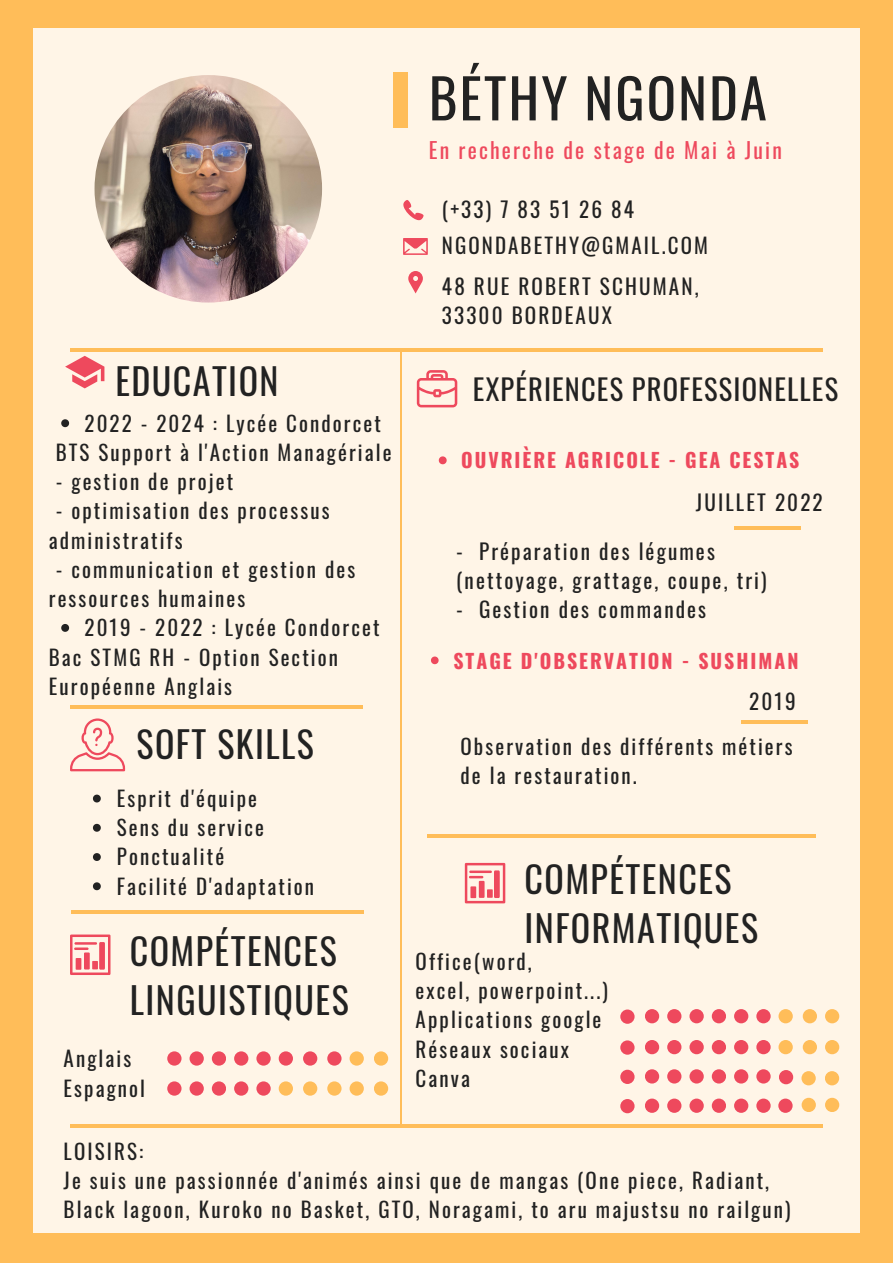
<style>
.page{position:relative;width:893px;height:1264px;background:#fff}
.page>*{position:absolute;margin:0;border:0;box-sizing:border-box;transform-origin:0 0}
.t1{font:54.45px "Oswald";letter-spacing:.04em;color:#222}
.t2{font:36px/49.5px "Oswald";letter-spacing:.04em;color:#222}
.t3{font:28.5px "Oswald";letter-spacing:.04em;color:#222}
.t4{font:21.6px "Oswald";letter-spacing:.1em;color:#ee495d}
.t5{font:21.15px/29.2px "Oswald";letter-spacing:.1em;color:#222}
.t6{font:21px/29.2px "Oswald";letter-spacing:.1em;color:#222}
.t7{font:700 19.8px "Oswald";letter-spacing:.1em;color:#ee495d}
</style>
<div class="page">
<div style="left:0;top:0;width:892px;height:1262px;background:#ffbd59"></div>
<div style="left:33px;top:29px;width:826px;height:1204px;background:#fff5e7"></div>
<svg style="left:417px;top:370px;width:40px;height:37px"></svg>
<svg style="left:465px;top:862px;width:40px;height:41px"></svg>
<div style="left:494px;top:870px;width:5px;height:28px;background:#ee495d"></div>
<hr style="left:469px;top:870px;width:23px;height:3px;background:#ee495d">
<svg style="left:403px;top:238px;width:25px;height:17px"></svg>
<svg style="left:403px;top:200px;width:20px;height:20px"></svg>
<svg style="left:408px;top:271px;width:15px;height:22px"></svg>
<img style="left:94px;top:75px;width:228px;height:227px;border-radius:50%">
<div style="left:393px;top:72px;width:14px;height:55px;background:#ffbd59"></div>
<hr style="left:70px;top:348px;width:752px;height:3px;background:#ffbd59">
<hr style="left:70px;top:1124px;width:752px;height:3px;background:#ffbd59">
<hr style="left:400px;top:350px;width:2px;height:775px;background:#ffbd59">
<hr style="left:70px;top:705px;width:292px;height:3px;background:#ffbd59">
<hr style="left:72px;top:910px;width:292px;height:4px;background:#ffbd59">
<hr style="left:734px;top:526px;width:67px;height:4px;background:#ffbd59">
<hr style="left:428px;top:834px;width:387px;height:4px;background:#ffbd59">
<svg style="left:93px;top:794px;width:8px;height:8px"></svg>
<svg style="left:93px;top:823px;width:8px;height:8px"></svg>
<svg style="left:93px;top:853px;width:8px;height:8px"></svg>
<svg style="left:93px;top:882px;width:8px;height:8px"></svg>
<svg style="left:70px;top:718px;width:55px;height:53px"></svg>
<hr style="left:741px;top:720px;width:66px;height:4px;background:#ffbd59">
<div style="left:645px;top:1009px;width:14px;height:14px;background:#ee495d;border-radius:50%"></div>
<div style="left:667px;top:1009px;width:14px;height:14px;background:#ee495d;border-radius:50%"></div>
<div style="left:689px;top:1009px;width:14px;height:14px;background:#ee495d;border-radius:50%"></div>
<div style="left:711px;top:1009px;width:15px;height:14px;background:#ee495d;border-radius:50%"></div>
<div style="left:734px;top:1009px;width:14px;height:14px;background:#ee495d;border-radius:50%"></div>
<div style="left:756px;top:1009px;width:14px;height:14px;background:#ee495d;border-radius:50%"></div>
<div style="left:645px;top:1039px;width:14px;height:15px;background:#ee495d;border-radius:50%"></div>
<div style="left:667px;top:1039px;width:14px;height:15px;background:#ee495d;border-radius:50%"></div>
<div style="left:689px;top:1039px;width:14px;height:15px;background:#ee495d;border-radius:50%"></div>
<div style="left:711px;top:1039px;width:15px;height:15px;background:#ee495d;border-radius:50%"></div>
<div style="left:734px;top:1039px;width:14px;height:15px;background:#ee495d;border-radius:50%"></div>
<div style="left:756px;top:1039px;width:14px;height:15px;background:#ee495d;border-radius:50%"></div>
<div style="left:645px;top:1098px;width:14px;height:14px;background:#ee495d;border-radius:50%"></div>
<div style="left:667px;top:1098px;width:14px;height:14px;background:#ee495d;border-radius:50%"></div>
<div style="left:689px;top:1098px;width:14px;height:14px;background:#ee495d;border-radius:50%"></div>
<div style="left:711px;top:1098px;width:15px;height:14px;background:#ee495d;border-radius:50%"></div>
<div style="left:734px;top:1098px;width:14px;height:14px;background:#ee495d;border-radius:50%"></div>
<div style="left:756px;top:1098px;width:14px;height:14px;background:#ee495d;border-radius:50%"></div>
<div style="left:778px;top:1098px;width:14px;height:14px;background:#ee495d;border-radius:50%"></div>
<div style="left:645px;top:1069px;width:14px;height:14px;background:#ee495d;border-radius:50%"></div>
<div style="left:667px;top:1069px;width:14px;height:14px;background:#ee495d;border-radius:50%"></div>
<div style="left:689px;top:1069px;width:14px;height:14px;background:#ee495d;border-radius:50%"></div>
<div style="left:711px;top:1069px;width:15px;height:14px;background:#ee495d;border-radius:50%"></div>
<div style="left:734px;top:1069px;width:14px;height:14px;background:#ee495d;border-radius:50%"></div>
<div style="left:756px;top:1069px;width:14px;height:14px;background:#ee495d;border-radius:50%"></div>
<div style="left:778px;top:1070px;width:15px;height:14px;background:#ee495d;border-radius:50%"></div>
<svg style="left:65px;top:356px;width:39px;height:32px"></svg>
<svg style="left:70px;top:934px;width:40px;height:41px"></svg>
<div style="left:99px;top:942px;width:6px;height:27px;background:#ee495d"></div>
<hr style="left:74px;top:942px;width:23px;height:2px;background:#ee495d">
<div style="left:167px;top:1051px;width:14px;height:14px;background:#ee495d;border-radius:50%"></div>
<div style="left:189px;top:1051px;width:15px;height:14px;background:#ee495d;border-radius:50%"></div>
<div style="left:212px;top:1051px;width:14px;height:14px;background:#ee495d;border-radius:50%"></div>
<div style="left:234px;top:1051px;width:14px;height:14px;background:#ee495d;border-radius:50%"></div>
<div style="left:256px;top:1051px;width:15px;height:14px;background:#ee495d;border-radius:50%"></div>
<div style="left:279px;top:1051px;width:14px;height:14px;background:#ee495d;border-radius:50%"></div>
<div style="left:303px;top:1051px;width:14px;height:14px;background:#ee495d;border-radius:50%"></div>
<div style="left:167px;top:1081px;width:14px;height:14px;background:#ee495d;border-radius:50%"></div>
<div style="left:189px;top:1081px;width:15px;height:14px;background:#ee495d;border-radius:50%"></div>
<div style="left:212px;top:1081px;width:14px;height:14px;background:#ee495d;border-radius:50%"></div>
<div style="left:234px;top:1081px;width:14px;height:14px;background:#ee495d;border-radius:50%"></div>
<div style="left:327px;top:1051px;width:14px;height:14px;background:#ee495d;border-radius:50%"></div>
<div style="left:349px;top:1051px;width:15px;height:14px;background:#ffbd59;border-radius:50%"></div>
<div style="left:374px;top:1051px;width:14px;height:14px;background:#ffbd59;border-radius:50%"></div>
<div style="left:256px;top:1081px;width:15px;height:14px;background:#ee495d;border-radius:50%"></div>
<div style="left:279px;top:1081px;width:14px;height:14px;background:#ffbd59;border-radius:50%"></div>
<div style="left:303px;top:1081px;width:14px;height:14px;background:#ffbd59;border-radius:50%"></div>
<div style="left:327px;top:1081px;width:14px;height:14px;background:#ffbd59;border-radius:50%"></div>
<div style="left:349px;top:1081px;width:15px;height:14px;background:#ffbd59;border-radius:50%"></div>
<div style="left:374px;top:1081px;width:14px;height:14px;background:#ffbd59;border-radius:50%"></div>
<div style="left:778px;top:1009px;width:14px;height:14px;background:#ffbd59;border-radius:50%"></div>
<div style="left:802px;top:1009px;width:15px;height:14px;background:#ffbd59;border-radius:50%"></div>
<div style="left:825px;top:1009px;width:14px;height:14px;background:#ffbd59;border-radius:50%"></div>
<div style="left:778px;top:1039px;width:14px;height:15px;background:#ffbd59;border-radius:50%"></div>
<div style="left:802px;top:1039px;width:15px;height:15px;background:#ffbd59;border-radius:50%"></div>
<div style="left:825px;top:1039px;width:14px;height:15px;background:#ffbd59;border-radius:50%"></div>
<div style="left:801px;top:1071px;width:14px;height:14px;background:#ffbd59;border-radius:50%"></div>
<div style="left:824px;top:1071px;width:15px;height:14px;background:#ffbd59;border-radius:50%"></div>
<div style="left:801px;top:1097px;width:14px;height:15px;background:#ffbd59;border-radius:50%"></div>
<div style="left:825px;top:1097px;width:14px;height:15px;background:#ffbd59;border-radius:50%"></div>
<svg style="left:431px;top:656px;width:7px;height:8px"></svg>
<svg style="left:439px;top:456px;width:7px;height:8px"></svg>
<svg style="left:61px;top:419px;width:8px;height:8px"></svg>
<svg style="left:61px;top:624px;width:8px;height:8px"></svg>
<div style="left:620px;top:1009px;width:14px;height:14px;background:#ee495d;border-radius:50%"></div>
<div style="left:620px;top:1040px;width:14px;height:14px;background:#ee495d;border-radius:50%"></div>
<div style="left:620px;top:1098px;width:14px;height:15px;background:#ee495d;border-radius:50%"></div>
<div style="left:620px;top:1069px;width:14px;height:14px;background:#ee495d;border-radius:50%"></div>
<h2 class="t2" style="left:115px;top:355px;width:165px">EDUCATION</h2>
<p class="t6" style="left:84px;top:407px;width:298px">2022 - 2024 : Lycée Condorcet</p>
<p class="t6" style="left:56px;top:437px;width:337px">BTS Support à l'Action Managériale</p>
<p class="t6" style="left:56px;top:466px;width:179px">- gestion de projet</p>
<p class="t6" style="left:49px;top:495px;width:282px;text-indent:7px">- optimisation des processus administratifs</p>
<p class="t6" style="left:49px;top:553px;width:308px;text-indent:7px">- communication et gestion des ressources humaines</p>
<p class="t6" style="left:84px;top:612px;width:296px">2019 - 2022 : Lycée Condorcet</p>
<p class="t6" style="left:49px;top:641px;width:291px">Bac STMG RH - Option Section<br>Européenne Anglais</p>
<h2 class="t2" style="left:137px;top:718px;width:179px">SOFT SKILLS</h2>
<p class="t6" style="left:117px;top:782px;width:199px">Esprit d'équipe<br>Sens du service<br>Ponctualité<br>Facilité D'adaptation</p>
<h2 class="t2" style="left:130px;top:924px;width:220px">COMPÉTENCES<br>LINGUISTIQUES</h2>
<p class="t6" style="left:64px;top:1043px;width:83px">Anglais<br>Espagnol</p>
<h1 class="t1" style="left:429px;top:55px;width:339px">BÉTHY NGONDA</h1>
<p class="t4" style="left:429px;top:133px;width:354px">En recherche de stage de Mai à Juin</p>
<p class="t5" style="left:442px;top:194px;width:193px">(+33) 7 83 51 26 84</p>
<p class="t6" style="left:442px;top:230px;width:267px">NGONDABETHY@GMAIL.COM</p>
<p class="t5" style="left:442px;top:270px;width:258px">48 RUE ROBERT SCHUMAN,<br>33300 BORDEAUX</p>
<h3 class="t3" style="left:473px;top:367px;width:366px">EXPÉRIENCES PROFESSIONELLES</h3>
<p class="t7" style="left:461px;top:444px;width:340px">OUVRIÈRE AGRICOLE - GEA CESTAS</p>
<p class="t5" style="left:695px;top:486px;width:128px">JUILLET 2022</p>
<p class="t5" style="left:456px;top:535px;width:312px">- Préparation des légumes (nettoyage, grattage, coupe, tri)</p>
<p class="t5" style="left:456px;top:594px;width:251px">- Gestion des commandes</p>
<p class="t7" style="left:453px;top:645px;width:346px">STAGE D'OBSERVATION - SUSHIMAN</p>
<p class="t5" style="left:749px;top:685px;width:48px">2019</p>
<p class="t6" style="left:460px;top:730px;width:333px">Observation des différents métiers de la restauration.</p>
<h2 class="t2" style="left:524px;top:852px;width:235px">COMPÉTENCES<br>INFORMATIQUES</h2>
<p class="t6" style="left:415px;top:945px;width:194px">Office(word,<br>excel, powerpoint...)<br>Applications google<br>Réseaux sociaux<br>Canva</p>
<p class="t6" style="left:64px;top:1135px;width:728px">LOISIRS:<br>Je suis une passionnée d'animés ainsi que de mangas (One piece, Radiant,<br>Black lagoon, Kuroko no Basket, GTO, Noragami, to aru majustsu no railgun)</p>
</div>
